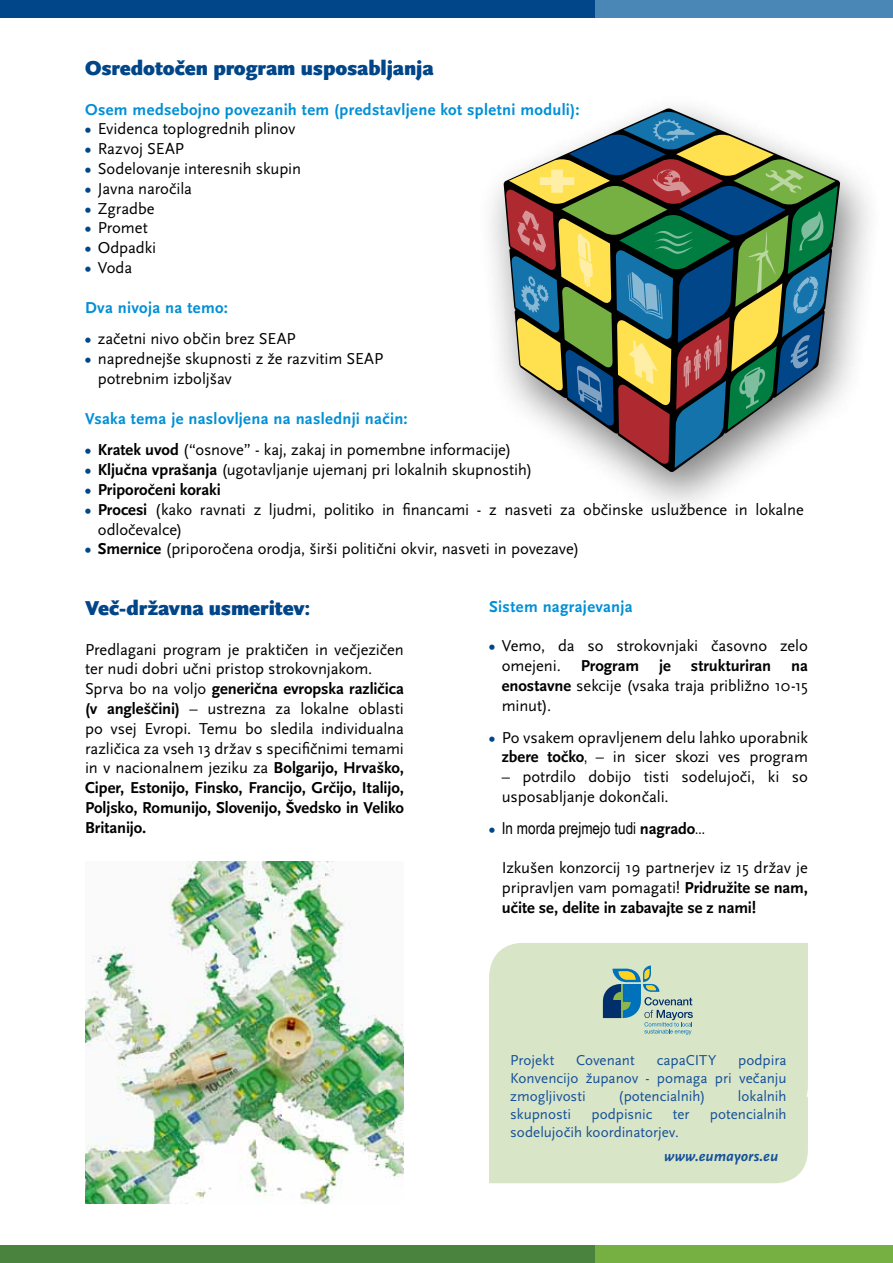
<style>
.page{position:relative;width:893px;height:1263px;background:#fff}
.page>*{position:absolute;margin:0;border:0;box-sizing:border-box;transform-origin:0 0}
.t1{font:900 21px "Scala Sans Pro";color:#004689}
.t2{font:16.5px/19.8px "Scala Sans Pro";letter-spacing:-.005em;color:#000}
.t3{font:700 16.5px "Scala Sans Pro";letter-spacing:.02em;color:#008fd5}
.t4{font:16.5px "Arial Narrow";color:#000}
.t5{font:700 16.5px "Scala Sans Pro";color:#000}
.t6{font:15px/18px "Scala Sans Pro";color:#155198;text-align:justify}
.t7{font:italic 700 15px "Scala Sans Pro";letter-spacing:.01em;color:#155198}
.s1{font-family:"Scala Sans OT";font-weight:700;color:#004689}
.s2{font-weight:700}
.s3{font-family:"Scala Sans OT";color:#004689}
.s4{font-family:"Arial Narrow"}
.s5{font-family:"Scala Sans Pro";font-weight:700}
</style>
<div class="page">
<div style="left:0;top:0;width:595px;height:17px;background:#004689"></div>
<div style="left:595px;top:0;width:298px;height:17px;background:#4b87b6"></div>
<div style="left:0;top:1246px;width:595px;height:17px;background:#49833d"></div>
<div style="left:595px;top:1246px;width:298px;height:17px;background:#76b043"></div>
<div style="left:472px;top:85px;width:409px;height:434px;background:#000;opacity:.5"></div>
<svg style="left:504px;top:108px;width:336px;height:364px"></svg>
<svg style="left:506px;top:112px;width:332px;height:356px;background:#7f8d7a"></svg>
<img style="left:85px;top:862px;width:319px;height:341px">
<div style="left:489px;top:943px;width:319px;height:240px;background:#d9e5c7"></div>
<p class="t1" style="left:85px;top:55px;width:350px">Osredotočen program usposabljanja</p>
<p class="t3" style="left:85px;top:99px;width:496px">Osem medsebojno povezanih tem (predstavljene kot spletni moduli):</p>
<p class="t2" style="left:85px;top:119px;width:212px"><span class="s1">•</span> Evidenca toplogrednih plinov</p>
<p class="t2" style="left:85px;top:139px;width:100px"><span class="s1">•</span> Razvoj SEAP</p>
<p class="t2" style="left:85px;top:159px;width:218px"><span class="s1">•</span> Sodelovanje interesnih skupin</p>
<p class="t2" style="left:85px;top:178px;width:109px"><span class="s1">•</span> Javna naročila</p>
<p class="t2" style="left:85px;top:198px;width:71px"><span class="s1">•</span> Zgradbe</p>
<p class="t2" style="left:85px;top:218px;width:64px"><span class="s1">•</span> Promet</p>
<p class="t2" style="left:85px;top:238px;width:73px"><span class="s1">•</span> Odpadki</p>
<p class="t2" style="left:85px;top:258px;width:49px"><span class="s1">•</span> Voda</p>
<p class="t3" style="left:85px;top:297px;width:144px">Dva nivoja na temo:</p>
<p class="t2" style="left:85px;top:329px;width:212px"><span class="s1">•</span> začetni nivo občin brez SEAP</p>
<p class="t2" style="left:98px;top:349px;width:287px;text-indent:-13px"><span class="s1">•</span> naprednejše skupnosti z že razvitim SEAP potrebnim izboljšav</p>
<p class="t3" style="left:85px;top:408px;width:324px">Vsaka tema je naslovljena na naslednji način:</p>
<p class="t2" style="left:85px;top:440px;width:428px"><span class="s1">•</span> <span class="s2">Kratek uvod</span> (“osnove” - kaj, zakaj in pomembne informacije)</p>
<p class="t2" style="left:85px;top:460px;width:449px"><span class="s1">•</span> <span class="s2">Ključna vprašanja</span> (ugotavljanje ujemanj pri lokalnih skupnostih)</p>
<p class="t5" style="left:85px;top:480px;width:137px"><span class="s3">•</span> Priporočeni koraki</p>
<p class="t2" style="left:98px;top:499px;width:707px;text-indent:-13px"><span class="s1">•</span> <span class="s2">Procesi</span> (kako ravnati z ljudmi, politiko in financami - z nasveti za občinske uslužbence in lokalne odločevalce)</p>
<p class="t2" style="left:85px;top:539px;width:496px"><span class="s1">•</span> <span class="s2">Smernice</span> (priporočena orodja, širši politični okvir, nasveti in povezave)</p>
<p class="t1" style="left:85px;top:595px;width:227px">Več-državna usmeritev:</p>
<p class="t2" style="left:85px;top:639px;width:320px">Predlagani program je praktičen in večjezičen ter nudi dobri učni pristop strokovnjakom.<br>Sprva bo na voljo <span class="s2">generična evropska različica (v angleščini)</span> – ustrezna za lokalne oblasti po vsej Evropi. Temu bo sledila individualna različica za vseh 13 držav s specifičnimi temami in v nacionalnem jeziku za <span class="s2">Bolgarijo, Hrvaško, Ciper, Estonijo, Finsko, Francijo, Grčijo, Italijo, Poljsko, Romunijo, Slovenijo, Švedsko in Veliko Britanijo.</span></p>
<p class="t3" style="left:489px;top:597px;width:145px">Sistem nagrajevanja</p>
<p class="t2" style="left:502px;top:636px;width:308px;text-align:justify;text-indent:-13px"><span class="s1">•</span> Vemo, da so strokovnjaki časovno zelo omejeni. <span class="s2">Program je strukturiran na enostavne</span> sekcije (vsaka traja približno 10-15 minut).</p>
<p class="t2" style="left:489px;top:727px;width:320px;text-align:right"><span class="s1">•</span> Po vsakem opravljenem delu lahko uporabnik <span class="s2">zbere točko</span><span class="s4">,</span> – in sicer skozi ves program</p>
<p class="t2" style="left:502px;top:767px;width:308px">– potrdilo dobijo tisti sodelujoči, ki so usposabljanje dokončali.</p>
<p class="t4" style="left:489px;top:816px;width:218px"><span class="s1">•</span> In morda prejmejo tudi <span class="s5">nagrado</span>...</p>
<p class="t2" style="left:502px;top:858px;width:308px;text-align:justify">Izkušen konzorcij 19 partnerjev iz 15 držav je pripravljen vam pomagati! <span class="s2">Pridružite se nam, učite se, delite in zabavajte se z nami!</span></p>
<p class="t6" style="left:510px;top:1051px;width:278px;text-indent:228px">podpira Konvencijo županov - pomaga pri večanju zmogljivosti</p>
<p class="t6" style="left:510px;top:1051px;width:46px">Projekt</p>
<p class="t6" style="left:576px;top:1051px;width:60px">Covenant</p>
<p class="t6" style="left:657px;top:1051px;width:61px">capaCITY</p>
<p class="t6" style="left:618px;top:1087px;width:89px">(potencialnih)</p>
<p class="t6" style="left:738px;top:1087px;width:50px">lokalnih</p>
<p class="t6" style="left:510px;top:1105px;width:62px">skupnosti</p>
<p class="t6" style="left:591px;top:1105px;width:63px">podpisnic</p>
<p class="t6" style="left:673px;top:1105px;width:18px">ter</p>
<p class="t6" style="left:710px;top:1105px;width:78px">potencialnih</p>
<p class="t6" style="left:510px;top:1123px;width:170px">sodelujočih koordinatorjev.</p>
<p class="t7" style="left:664px;top:1147px;width:115px">www.eumayors.eu</p>
</div>
